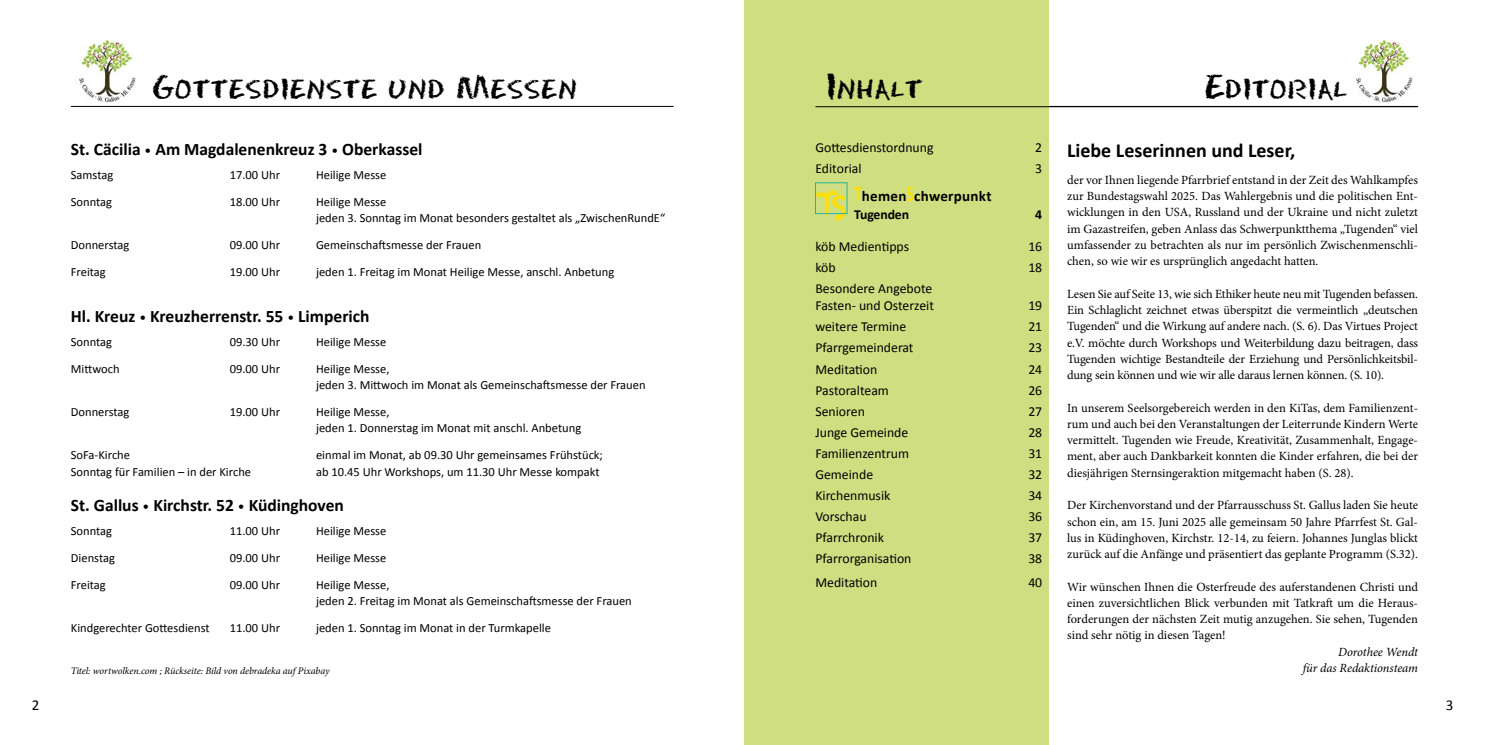
<style>
.page{position:relative;width:1489px;height:745px;background:#fff}
.page>*{position:absolute;margin:0;border:0;box-sizing:border-box;transform-origin:0 0}
.t1{font:31.25px "Chalkduster";color:#ffde00}
.t2{font:27.5px "Chalk Dust Regular SWFTE";letter-spacing:.03em;color:#000}
.t3{font:700 20px "Calibri";color:#000}
.t4{font:700 17.5px "Calibri";color:#000}
.t5{font:700 15px "Calibri";letter-spacing:.02em;color:#000}
.t6{font:15px "Calibri";color:#000}
.t7{font:13.75px/17.5px "Calibri";color:#000}
.t8{font:700 13.75px "Calibri";letter-spacing:-.01em;color:#000}
.t9{font:12.5px/16.2px "Minion Pro";letter-spacing:-.005em;color:#000;text-align:justify}
.t10{font:12.5px/16.4px "Calibri";color:#000}
.t11{font:italic 12.5px/16.2px "Minion Pro";letter-spacing:-.005em;color:#000;text-align:right}
.t12{font:italic 10px "Minion Pro";letter-spacing:-.005em;color:#000}
.s1{font-weight:400;font-size:13.75px}
.s2{font-size:22.5px;color:#ffde00}
</style>
<div class="page">
<hr style="left:71px;top:106px;width:602px;height:1px;background:#000">
<div style="left:744px;top:0;width:305px;height:744px;background:#d0de82"></div>
<div style="left:815px;top:182px;width:32px;height:31px;border:1px solid #27b29f"></div>
<hr style="left:815px;top:106px;width:602px;height:1px;background:#000">
<img style="left:79px;top:39px;width:57px;height:64px">
<img style="left:1356px;top:39px;width:57px;height:64px">
<h2 class="t2" style="left:152px;top:69px;width:426px">Gottesdienste und Messen</h2>
<h2 class="t2" style="left:826px;top:69px;width:98px">Inhalt</h2>
<h2 class="t2" style="left:1204px;top:69px;width:144px">Editorial</h2>
<h3 class="t4" style="left:71px;top:138px;width:353px">St. Cäcilia <span class="s1">•</span> Am Magdalenenkreuz 3 <span class="s1">•</span> Oberkassel</h3>
<p class="t10" style="left:71px;top:166px;width:44px">Samstag</p>
<p class="t10" style="left:230px;top:166px;width:52px">17.00 Uhr</p>
<p class="t10" style="left:316px;top:166px;width:72px">Heilige Messe</p>
<p class="t10" style="left:71px;top:193px;width:43px">Sonntag</p>
<p class="t10" style="left:230px;top:193px;width:52px">18.00 Uhr</p>
<p class="t10" style="left:316px;top:193px;width:351px">Heilige Messe<br>jeden 3. Sonntag im Monat besonders gestaltet als „ZwischenRundE“</p>
<p class="t10" style="left:71px;top:236px;width:60px">Donnerstag</p>
<p class="t10" style="left:230px;top:236px;width:52px">09.00 Uhr</p>
<p class="t10" style="left:316px;top:236px;width:167px">Gemeinschaftsmesse der Frauen</p>
<p class="t10" style="left:71px;top:263px;width:36px">Freitag</p>
<p class="t10" style="left:230px;top:263px;width:52px">19.00 Uhr</p>
<p class="t10" style="left:316px;top:263px;width:300px">jeden 1. Freitag im Monat Heilige Messe, anschl. Anbetung</p>
<h3 class="t4" style="left:71px;top:305px;width:300px">Hl. Kreuz <span class="s1">•</span> Kreuzherrenstr. 55 <span class="s1">•</span> Limperich</h3>
<p class="t10" style="left:71px;top:333px;width:43px">Sonntag</p>
<p class="t10" style="left:230px;top:333px;width:52px">09.30 Uhr</p>
<p class="t10" style="left:316px;top:333px;width:72px">Heilige Messe</p>
<p class="t10" style="left:71px;top:360px;width:50px">Mittwoch</p>
<p class="t10" style="left:230px;top:360px;width:52px">09.00 Uhr</p>
<p class="t10" style="left:316px;top:360px;width:331px">Heilige Messe,<br>jeden 3. Mittwoch im Monat als Gemeinschaftsmesse der Frauen</p>
<p class="t10" style="left:71px;top:403px;width:60px">Donnerstag</p>
<p class="t10" style="left:230px;top:403px;width:52px">19.00 Uhr</p>
<p class="t10" style="left:316px;top:403px;width:267px">Heilige Messe,<br>jeden 1. Donnerstag im Monat mit anschl. Anbetung</p>
<p class="t10" style="left:71px;top:447px;width:61px">SoFa-Kirche</p>
<p class="t10" style="left:316px;top:447px;width:288px">einmal im Monat, ab 09.30 Uhr gemeinsames Frühstück;</p>
<p class="t10" style="left:71px;top:463px;width:182px">Sonntag für Familien – in der Kirche</p>
<p class="t10" style="left:316px;top:463px;width:285px">ab 10.45 Uhr Workshops, um 11.30 Uhr Messe kompakt</p>
<h3 class="t4" style="left:71px;top:494px;width:274px">St. Gallus <span class="s1">•</span> Kirchstr. 52 <span class="s1">•</span> Küdinghoven</h3>
<p class="t10" style="left:71px;top:522px;width:43px">Sonntag</p>
<p class="t10" style="left:230px;top:522px;width:52px">11.00 Uhr</p>
<p class="t10" style="left:316px;top:522px;width:72px">Heilige Messe</p>
<p class="t10" style="left:71px;top:549px;width:46px">Dienstag</p>
<p class="t10" style="left:230px;top:549px;width:52px">09.00 Uhr</p>
<p class="t10" style="left:316px;top:549px;width:72px">Heilige Messe</p>
<p class="t10" style="left:71px;top:576px;width:36px">Freitag</p>
<p class="t10" style="left:230px;top:576px;width:52px">09.00 Uhr</p>
<p class="t10" style="left:316px;top:576px;width:317px">Heilige Messe,<br>jeden 2. Freitag im Monat als Gemeinschaftsmesse der Frauen</p>
<p class="t10" style="left:71px;top:619px;width:140px">Kindgerechter Gottesdienst</p>
<p class="t10" style="left:230px;top:619px;width:52px">11.00 Uhr</p>
<p class="t10" style="left:316px;top:619px;width:236px">jeden 1. Sonntag im Monat in der Turmkapelle</p>
<p class="t12" style="left:71px;top:663px;width:260px">Titel: wortwolken.com ; Rückseite: Bild von debradeka auf Pixabay</p>
<p class="t7" style="left:815px;top:139px;width:120px">Gottesdienstordnung</p>
<p class="t7" style="left:1035px;top:139px;width:8px">2</p>
<p class="t7" style="left:815px;top:160px;width:48px">Editorial</p>
<p class="t7" style="left:1035px;top:160px;width:8px">3</p>
<p class="t5" style="left:854px;top:187px;width:139px"><span class="s2">T</span>hemen<span class="s2">S</span>chwerpunkt</p>
<p class="t8" style="left:854px;top:205px;width:56px">Tugenden</p>
<p class="t8" style="left:1035px;top:205px;width:8px">4</p>
<p class="t7" style="left:815px;top:237px;width:95px">köb Medientipps</p>
<p class="t7" style="left:1028px;top:237px;width:15px">16</p>
<p class="t7" style="left:815px;top:258px;width:22px">köb</p>
<p class="t7" style="left:1028px;top:258px;width:15px">18</p>
<p class="t7" style="left:815px;top:279px;width:120px">Besondere Angebote<br>Fasten- und Osterzeit</p>
<h1 class="t1" style="left:815px;top:186px;width:33px">TS</h1>
<p class="t7" style="left:1028px;top:297px;width:15px">19</p>
<p class="t7" style="left:815px;top:318px;width:92px">weitere Termine</p>
<p class="t7" style="left:1028px;top:318px;width:15px">21</p>
<p class="t7" style="left:815px;top:339px;width:100px">Pfarrgemeinderat</p>
<p class="t7" style="left:1028px;top:339px;width:15px">23</p>
<p class="t7" style="left:815px;top:360px;width:63px">Meditation</p>
<p class="t7" style="left:1028px;top:360px;width:15px">24</p>
<p class="t7" style="left:815px;top:381px;width:75px">Pastoralteam</p>
<p class="t7" style="left:1028px;top:381px;width:15px">26</p>
<p class="t7" style="left:815px;top:402px;width:51px">Senioren</p>
<p class="t7" style="left:1028px;top:402px;width:15px">27</p>
<p class="t7" style="left:815px;top:423px;width:94px">Junge Gemeinde</p>
<p class="t7" style="left:1028px;top:423px;width:15px">28</p>
<p class="t7" style="left:815px;top:444px;width:95px">Familienzentrum</p>
<p class="t7" style="left:1028px;top:444px;width:15px">31</p>
<p class="t7" style="left:815px;top:465px;width:59px">Gemeinde</p>
<p class="t7" style="left:1028px;top:465px;width:15px">32</p>
<p class="t7" style="left:815px;top:486px;width:76px">Kirchenmusik</p>
<p class="t7" style="left:1028px;top:486px;width:15px">34</p>
<p class="t7" style="left:815px;top:507px;width:53px">Vorschau</p>
<p class="t7" style="left:1028px;top:507px;width:15px">36</p>
<p class="t7" style="left:815px;top:528px;width:70px">Pfarrchronik</p>
<p class="t7" style="left:1028px;top:528px;width:15px">37</p>
<p class="t7" style="left:815px;top:549px;width:98px">Pfarrorganisation</p>
<p class="t7" style="left:1028px;top:549px;width:15px">38</p>
<p class="t7" style="left:815px;top:573px;width:63px">Meditation</p>
<p class="t7" style="left:1028px;top:573px;width:15px">40</p>
<h3 class="t3" style="left:1067px;top:137px;width:230px">Liebe Leserinnen und Leser,</h3>
<p class="t9" style="left:1067px;top:172px;width:352px">der vor Ihnen liegende Pfarrbrief entstand in der Zeit des Wahlkampfes zur Bundestagswahl 2025. Das Wahlergebnis und die politischen Ent&shy;wicklungen in den USA, Russland und der Ukraine und nicht zuletzt im Gazastreifen, geben Anlass das Schwerpunktthema „Tugenden“ viel umfassender zu betrachten als nur im persönlich Zwischenmenschli&shy;chen, so wie wir es ursprünglich angedacht hatten.</p>
<p class="t9" style="left:1067px;top:285px;width:352px">Lesen Sie auf Seite 13, wie sich Ethiker heute neu mit Tugenden befassen.<br>Ein Schlaglicht zeichnet etwas überspitzt die vermeintlich „deutschen Tugenden“ und die Wirkung auf andere nach. (S. 6). Das Virtues Project e.V. möchte durch Workshops und Weiterbildung dazu beitragen, dass Tugenden wichtige Bestandteile der Erziehung und Persönlichkeitsbil&shy;dung sein können und wie wir alle daraus lernen können. (S. 10).</p>
<p class="t9" style="left:1067px;top:399px;width:352px">In unserem Seelsorgebereich werden in den KiTas, dem Familienzent&shy;rum und auch bei den Veranstaltungen der Leiterrunde Kindern Werte vermittelt. Tugenden wie Freude, Kreativität, Zusammenhalt, Engage&shy;ment, aber auch Dankbarkeit konnten die Kinder erfahren, die bei der diesjährigen Sternsingeraktion mitgemacht haben (S. 28).</p>
<p class="t9" style="left:1067px;top:497px;width:352px">Der Kirchenvorstand und der Pfarrausschuss St. Gallus laden Sie heute schon ein, am 15. Juni 2025 alle gemeinsam 50 Jahre Pfarrfest St. Gal&shy;lus in Küdinghoven, Kirchstr. 12-14, zu feiern. Johannes Junglas blickt zurück auf die Anfänge und präsentiert das geplante Programm (S.32).</p>
<p class="t9" style="left:1067px;top:578px;width:352px">Wir wünschen Ihnen die Osterfreude des auferstandenen Christi und einen zuversichtlichen Blick verbunden mit Tatkraft um die Heraus&shy;forderungen der nächsten Zeit mutig anzugehen. Sie sehen, Tugenden sind sehr nötig in diesen Tagen!</p>
<p class="t11" style="left:1302px;top:643px;width:117px">Dorothee Wendt<br>für das Redaktionsteam</p>
<p class="t6" style="left:32px;top:695px;width:9px">2</p>
<p class="t6" style="left:1445px;top:695px;width:9px">3</p>
</div>
